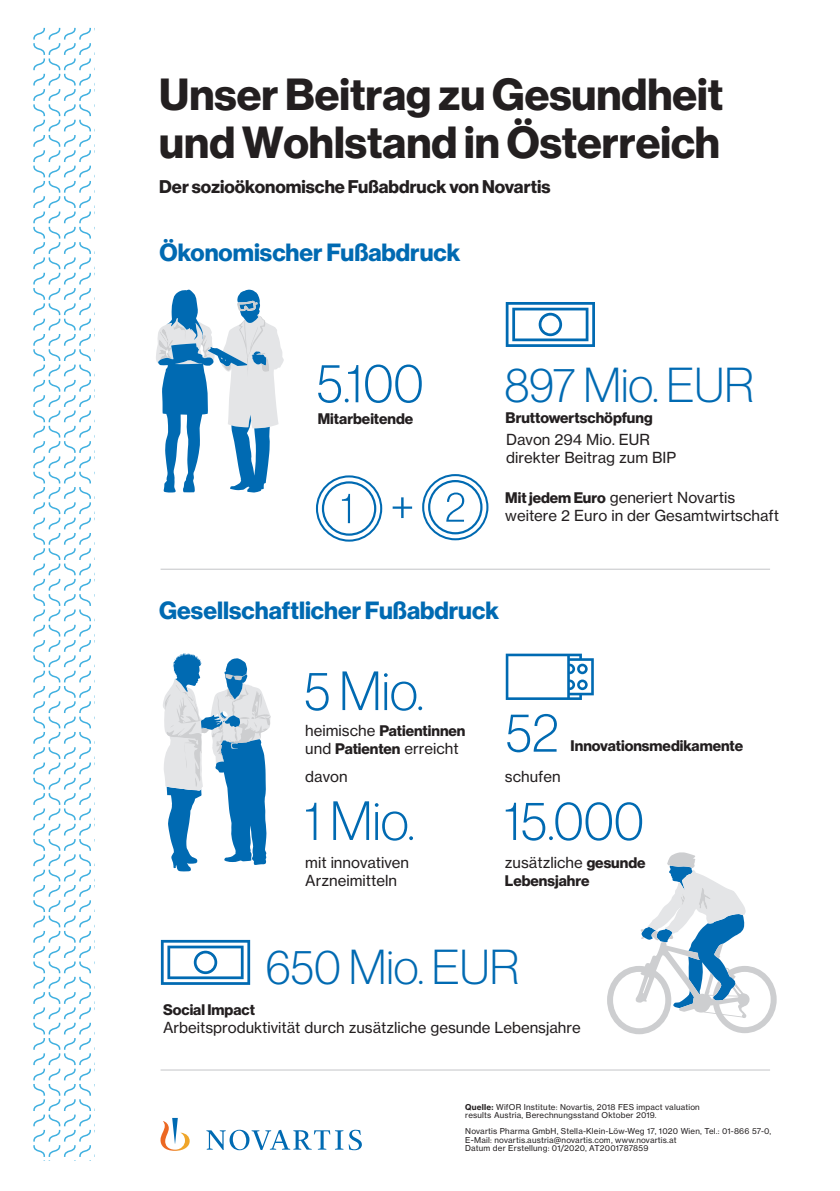
<style>
.page{position:relative;width:840px;height:1191px;background:#fff}
.page>*{position:absolute;margin:0;border:0;box-sizing:border-box;transform-origin:0 0}
.t1{font:100 54px "Volta Modern Display 35";color:#006ab2}
.t2{font:100 48px "Volta Modern Display 35";color:#006ab2}
.t3{font:700 44px/48px "Volta Modern Display 75";color:#231f20}
.t4{font:700 24.4px "Volta Modern Display 75";color:#006ab2}
.t5{font:700 18px "Volta Modern Display 75";color:#231f20}
.t6{font:15px/18px "Volta Modern Text 55 Roman";color:#231f20}
.t7{font:700 15px "Volta Modern Display 75";color:#231f20}
.t8{font:8px/8.2px "Volta Modern Text 55 Roman";letter-spacing:.025em;color:#231f20}
.s1{font-family:"Volta Modern Display 75";font-weight:700}
.s2{font-family:"Volta Modern Text 55 Roman";font-weight:400}
.s3{font-family:"Volta Modern Text 75";font-weight:700}
</style>
<div class="page">
<hr style="left:160px;top:568px;width:609px;height:2px;background:#d1d2d4">
<hr style="left:160px;top:1069px;width:609px;height:1px;background:#d1d2d4">
<svg style="left:33px;top:27px;width:58px;height:1130px"></svg>
<svg style="left:160px;top:1118px;width:29px;height:32px"></svg>
<svg style="left:206px;top:1129px;width:155px;height:21px"></svg>
<svg style="left:156px;top:289px;width:128px;height:203px"></svg>
<svg style="left:505px;top:653px;width:88px;height:47px"></svg>
<svg style="left:161px;top:940px;width:89px;height:45px"></svg>
<svg style="left:505px;top:302px;width:89px;height:45px"></svg>
<svg style="left:163px;top:653px;width:107px;height:218px"></svg>
<svg style="left:392px;top:497px;width:20px;height:21px"></svg>
<svg style="left:607px;top:852px;width:169px;height:182px"></svg>
<svg style="left:316px;top:475px;width:66px;height:66px"></svg>
<svg style="left:422px;top:474px;width:66px;height:66px"></svg>
<h3 class="t3" style="left:159px;top:71px;width:565px">Unser Beitrag zu Gesundheit und Wohlstand in Österreich</h3>
<h3 class="t5" style="left:159px;top:176px;width:392px">Der sozioökonomische Fußabdruck von Novartis</h3>
<h3 class="t4" style="left:159px;top:238px;width:302px">Ökonomischer Fußabdruck</h3>
<h1 class="t1" style="left:316px;top:353px;width:108px">5.100</h1>
<h3 class="t7" style="left:317px;top:409px;width:97px">Mitarbeitende</h3>
<h2 class="t2" style="left:504px;top:358px;width:251px">897 Mio. EUR</h2>
<h3 class="t7" style="left:505px;top:409px;width:148px">Bruttowertschöpfung</h3>
<h3 class="t6" style="left:506px;top:431px;width:171px">Davon 294 Mio. EUR direkter Beitrag zum BIP</h3>
<h3 class="t6" style="left:505px;top:488px;width:275px"><span class="s1">Mit jedem Euro</span> generiert Novartis weitere 2 Euro in der Gesamtwirtschaft</h3>
<h3 class="t4" style="left:159px;top:596px;width:341px">Gesellschaftlicher Fußabdruck</h3>
<h1 class="t1" style="left:304px;top:661px;width:121px">5 Mio.</h1>
<h3 class="t7" style="left:305px;top:721px;width:162px"><span class="s2">heimische</span> Patientinnen</h3>
<h3 class="t6" style="left:305px;top:739px;width:155px">und <span class="s1">Patienten</span> erreicht</h3>
<h3 class="t6" style="left:305px;top:768px;width:44px">davon</h3>
<h1 class="t1" style="left:304px;top:790px;width:112px">1 Mio.</h1>
<h3 class="t6" style="left:305px;top:853px;width:105px">mit innovativen<br>Arzneimitteln</h3>
<h1 class="t1" style="left:505px;top:702px;width:54px">52</h1>
<h3 class="t6" style="left:504px;top:768px;width:57px">schufen</h3>
<h3 class="t7" style="left:570px;top:737px;width:174px">Innovationsmedikamente</h3>
<h1 class="t1" style="left:503px;top:790px;width:141px">15.000</h1>
<h3 class="t6" style="left:504px;top:853px;width:142px">zusätzliche <span class="s1">gesunde</span></h3>
<h3 class="t7" style="left:504px;top:871px;width:86px">Lebensjahre</h3>
<h2 class="t2" style="left:266px;top:940px;width:255px">650 Mio. EUR</h2>
<h3 class="t7" style="left:163px;top:1000px;width:93px">Social Impact</h3>
<h3 class="t6" style="left:163px;top:1018px;width:419px">Arbeitsproduktivität durch zusätzliche gesunde Lebensjahre</h3>
<p class="t8" style="left:465px;top:1102px;width:236px"><span class="s3">Quelle:</span> WifOR Institute: Novartis, 2018 FES impact valuation results Austria, Berechnungsstand Oktober 2019.</p>
<p class="t8" style="left:465px;top:1127px;width:307px">Novartis Pharma GmbH, Stella-Klein-Löw-Weg 17, 1020 Wien, Tel.: 01-866 57-0,<br>E-Mail: novartis.austria@novartis.com, www.novartis.at<br>Datum der Erstellung: 01/2020, AT2001787859</p>
</div>
